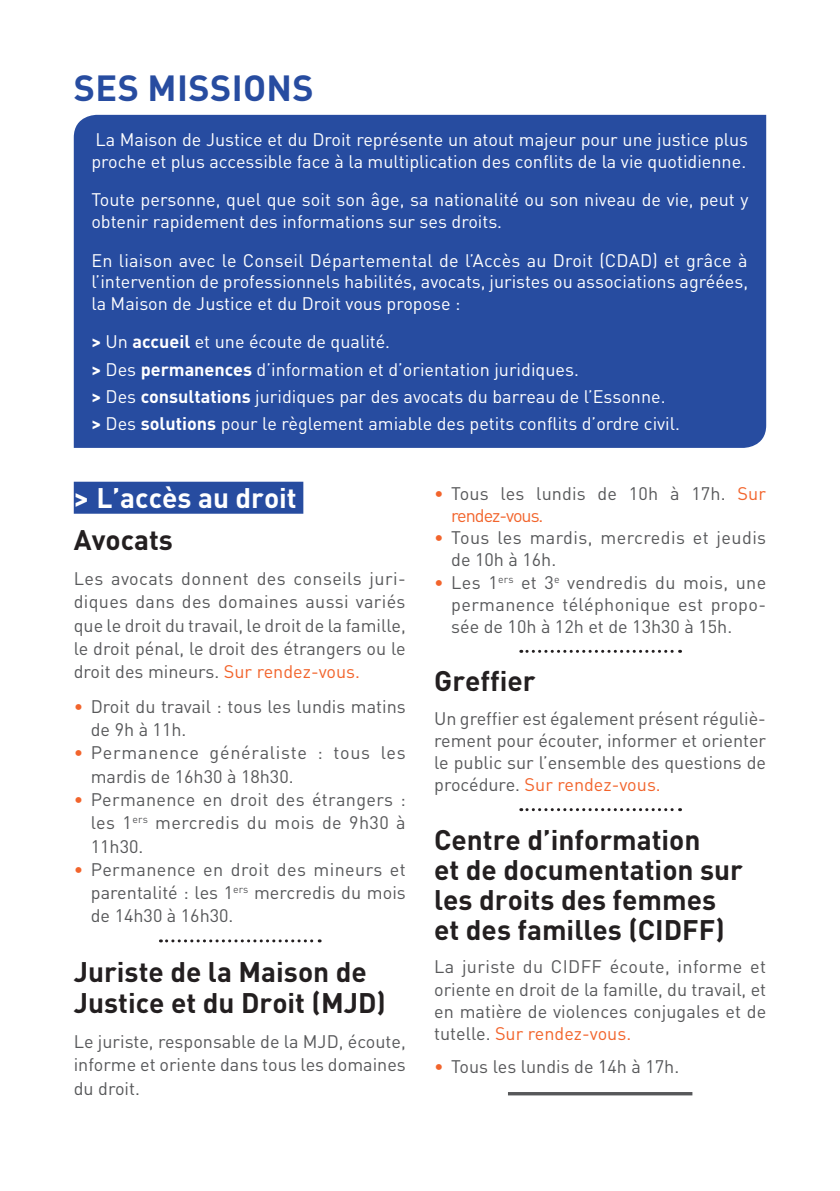
<style>
.page{position:relative;width:840px;height:1191px;background:#fff}
.page>*{position:absolute;margin:0;border:0;box-sizing:border-box;transform-origin:0 0}
.t1{font:700 36px "DINOT";letter-spacing:.01em;color:#274ca0}
.t2{font:700 28px/30.2px "DINOT";color:#231f20}
.t3{font:700 28px "DINOT";color:#fff}
.t4{font:18px/23.2px "DINOT";color:#57585a;text-align:justify}
.t5{font:18px/21.6px "DINOT";color:#fff}
.t6{font:18px/23.2px "DINOT";letter-spacing:.035em;color:#57585a}
.t7{font:18px/22.2px "DINOT";letter-spacing:.025em;color:#57585a}
.s1{font-weight:700}
.s2{color:#f2642c}
</style>
<div class="page">
<div style="left:74px;top:482px;width:229px;height:32px;background:#274ca0"></div>
<svg style="left:160px;top:939px;width:160px;height:3px"></svg>
<svg style="left:520px;top:650px;width:160px;height:3px"></svg>
<svg style="left:520px;top:808px;width:160px;height:3px"></svg>
<hr style="left:507px;top:1092px;width:185px;height:3px;background:#57585a">
<div style="left:74px;top:115px;width:691px;height:333px;background:#274ca0"></div>
<h1 class="t1" style="left:74px;top:65px;width:93px">SES missi</h1>
<h1 class="t1" style="left:243px;top:65px;width:69px">ons</h1>
<p class="t5" style="left:91px;top:129px;width:658px">La Maison de Justice et du Droit représente un atout majeur pour une justice plus proche et plus accessible face à la multiplication des conflits de la vie quotidienne.</p>
<p class="t5" style="left:91px;top:189px;width:658px">Toute personne, quel que soit son âge, sa nationalité ou son niveau de vie, peut y obtenir rapidement des informations sur ses droits.</p>
<p class="t5" style="left:91px;top:249px;width:658px;text-align:justify">En liaison avec le Conseil Départemental de l’Accès au Droit (CDAD) et grâce à l’intervention de professionnels habilités, avocats, juristes ou associations agréées, la Maison de Justice et du Droit vous propose :</p>
<p class="t5" style="left:91px;top:328px;width:589px;line-height:27.2px"><span class="s1">&gt;</span> Un <span class="s1">accueil</span> et une écoute de qualité.<br><span class="s1">&gt;</span> Des <span class="s1">permanences</span> d’information et d’orientation juridiques.<br><span class="s1">&gt;</span> Des <span class="s1">consultations</span> juridiques par des avocats du barreau de l’Essonne.<br><span class="s1">&gt;</span> Des <span class="s1">solutions</span> pour le règlement amiable des petits conflits d’ordre civil.</p>
<h2 class="t3" style="left:74px;top:479px;width:224px">&gt; L’accès au droit</h2>
<h2 class="t2" style="left:74px;top:524px;width:101px">Avocats</h2>
<p class="t4" style="left:74px;top:566px;width:333px">Les avocats donnent des conseils juri&shy;diques dans des domaines aussi variés que le droit du travail, le droit de la famille, le droit pénal, le droit des étrangers ou le droit des mineurs. <span class="s2">Sur rendez-vous.</span></p>
<p class="t4" style="left:91px;top:694px;width:316px;text-indent:-17px"><span class="s2">•</span> Droit du travail : tous les lundis matins de 9h à 11h.</p>
<p class="t6" style="left:91px;top:741px;width:316px;text-indent:-17px"><span class="s2">•</span> Permanence généraliste : tous les mardis de 16h30 à 18h30.</p>
<p class="t4" style="left:91px;top:787px;width:316px;text-indent:-17px"><span class="s2">•</span> Permanence en droit des étrangers : les 1<sup>ers</sup> mercredis du mois de 9h30 à 11h30.</p>
<p class="t4" style="left:91px;top:857px;width:316px;text-indent:-17px"><span class="s2">•</span> Permanence en droit des mineurs et parentalité : les 1<sup>ers</sup> mercredis du mois de 14h30 à 16h30.</p>
<h2 class="t2" style="left:74px;top:955px;width:313px;line-height:31.2px">Juriste de la Maison de<br>Justice et du Droit (MJD)</h2>
<p class="t4" style="left:74px;top:1029px;width:333px">Le juriste, responsable de la MJD, écoute, informe et oriente dans tous les domaines du droit.</p>
<p class="t4" style="left:451px;top:482px;width:316px;line-height:22.2px;text-indent:-17px"><span class="s2">•</span> Tous les lundis de 10h à 17h. <span class="s2">Sur rendez-vous.</span></p>
<p class="t7" style="left:451px;top:526px;width:316px;text-indent:-17px"><span class="s2">•</span> Tous les mardis, mercredis et jeudis de 10h à 16h.</p>
<p class="t4" style="left:451px;top:570px;width:316px;line-height:22.2px;text-indent:-17px"><span class="s2">•</span> Les 1<sup>ers</sup> et 3<sup>e</sup> vendredis du mois, une permanence téléphonique est propo&shy;sée de 10h à 12h et de 13h30 à 15h.</p>
<h2 class="t2" style="left:434px;top:665px;width:103px">Greffier</h2>
<p class="t4" style="left:434px;top:707px;width:333px;line-height:22.2px">Un greffier est également présent réguliè&shy;rement pour écouter, informer et orienter le public sur l’ensemble des questions de procédure. <span class="s2">Sur rendez-vous.</span></p>
<h2 class="t2" style="left:434px;top:823px;width:310px">Centre d’information<br>et de documentation sur les droits des femmes et des familles (CIDFF)</h2>
<p class="t4" style="left:434px;top:955px;width:333px;line-height:22.2px">La juriste du CIDFF écoute, informe et oriente en droit de la famille, du travail, et en matière de violences conjugales et de tutelle. <span class="s2">Sur rendez-vous.</span></p>
<p class="t4" style="left:434px;top:1055px;width:246px"><span class="s2">•</span> Tous les lundis de 14h à 17h.</p>
</div>
